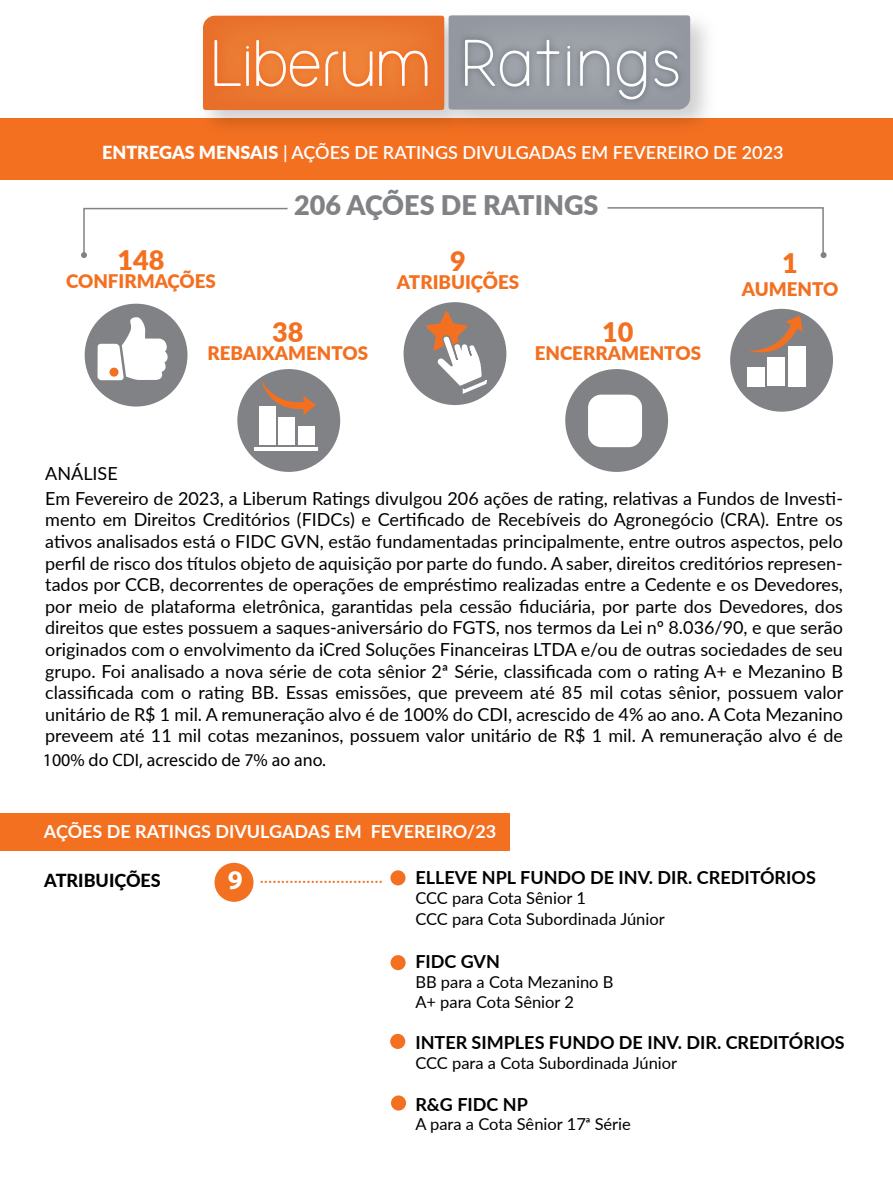
<style>
.page{position:relative;width:893px;height:1191px;background:#fff}
.page>*{position:absolute;margin:0;border:0;box-sizing:border-box;transform-origin:0 0}
.t1{font:900 27px "Lato";color:#808285}
.t2{font:900 27px "Lato";color:#f37021}
.t3{font:700 27px "Myriad Pro";color:#fff}
.t4{font:900 18.75px "Lato";color:#f37021}
.t5{font:18px/21.6px "Lato";color:#000;text-align:justify}
.t6{font:700 18px "Lato";color:#000}
.t7{font:600 18px "Lato";color:#fff}
.t8{font:700 18px "Lato";color:#fff}
.t9{font:18px "Lato";color:#f37021}
.t10{font:18px "Myriad Pro";color:#000}
.t11{font:800 18px "Lato";color:#000}
.t12{font:16.5px/21.6px "Lato";color:#000}
.s1{font-weight:900}
</style>
<div class="page">
<div style="left:0;top:119px;width:892px;height:61px;background:#f37021"></div>
<img style="left:191px;top:110px;width:245px;height:17px">
<img style="left:436px;top:18px;width:287px;height:109px">
<svg style="left:203px;top:15px;width:487px;height:95px"></svg>
<svg style="left:607px;top:207px;width:219px;height:51px"></svg>
<svg style="left:81px;top:207px;width:207px;height:51px"></svg>
<div style="left:1px;top:813px;width:509px;height:37px;background:#f37021"></div>
<div style="left:214px;top:863px;width:40px;height:39px;background:#f37021;border-radius:50%"></div>
<div style="left:390px;top:870px;width:16px;height:15px;background:#f37021;border-radius:50%"></div>
<div style="left:85px;top:304px;width:102px;height:102px;background:#808285;border-radius:50%"></div>
<div style="left:237px;top:369px;width:103px;height:103px;background:#808285;border-radius:50%"></div>
<div style="left:404px;top:302px;width:102px;height:103px;background:#808285;border-radius:50%"></div>
<div style="left:565px;top:369px;width:103px;height:103px;background:#808285;border-radius:50%"></div>
<svg style="left:97px;top:317px;width:71px;height:63px"></svg>
<div style="left:259px;top:406px;width:16px;height:39px;background:#fff"></div>
<div style="left:278px;top:417px;width:17px;height:28px;background:#fff"></div>
<div style="left:298px;top:426px;width:17px;height:19px;background:#fff"></div>
<hr style="left:255px;top:447px;width:63px;height:3px;background:#fff">
<svg style="left:261px;top:380px;width:55px;height:35px"></svg>
<svg style="left:426px;top:311px;width:62px;height:94px"></svg>
<div style="left:110px;top:368px;width:8px;height:9px;background:#f37021;border-radius:50%"></div>
<div style="left:588px;top:395px;width:54px;height:52px;background:#fff;border-radius:13px"></div>
<div style="left:391px;top:955px;width:15px;height:15px;background:#f37021;border-radius:50%"></div>
<div style="left:390px;top:1033px;width:15px;height:16px;background:#f37021;border-radius:50%"></div>
<div style="left:391px;top:1095px;width:15px;height:15px;background:#f37021;border-radius:50%"></div>
<div style="left:730px;top:309px;width:103px;height:103px;background:#808285;border-radius:50%"></div>
<div style="left:788px;top:346px;width:18px;height:40px;background:#fff"></div>
<div style="left:768px;top:357px;width:17px;height:29px;background:#fff"></div>
<div style="left:747px;top:367px;width:17px;height:19px;background:#fff"></div>
<svg style="left:747px;top:315px;width:56px;height:38px"></svg>
<p class="t7" style="left:102px;top:139px;width:683px"><span class="s1">ENTREGAS MENSAIS</span> | AÇÕES DE RATINGS DIVULGADAS EM FEVEREIRO DE 2023</p>
<h1 class="t1" style="left:294px;top:185px;width:306px">206 AÇÕES DE RATINGS</h1>
<h1 class="t2" style="left:118px;top:240px;width:48px">148</h1>
<p class="t4" style="left:66px;top:267px;width:151px">CONFIRMAÇÕES</p>
<h1 class="t2" style="left:272px;top:312px;width:33px">38</h1>
<p class="t4" style="left:207px;top:339px;width:162px">REBAIXAMENTOS</p>
<h1 class="t2" style="left:450px;top:240px;width:17px">9</h1>
<p class="t4" style="left:397px;top:268px;width:124px">ATRIBUIÇÕES</p>
<h1 class="t2" style="left:602px;top:311px;width:33px">10</h1>
<p class="t4" style="left:535px;top:339px;width:168px">ENCERRAMENTOS</p>
<p class="t5" style="left:45px;top:462px;width:74px">ANÁLISE</p>
<h1 class="t2" style="left:782px;top:243px;width:17px">1</h1>
<p class="t4" style="left:742px;top:275px;width:98px">AUMENTO</p>
<p class="t5" style="left:45px;top:486px;width:800px">Em Fevereiro de 2023, a Liberum Ratings divulgou 206 ações de rating, relativas a Fundos de Investi&shy;mento em Direitos Creditórios (FIDCs) e Certificado de Recebíveis do Agronegócio (CRA). Entre os ativos analisados está o FIDC GVN, estão fundamentadas principalmente, entre outros aspectos, pelo perfil de risco dos títulos objeto de aquisição por parte do fundo. A saber, direitos creditórios represen&shy;tados por CCB, decorrentes de operações de empréstimo realizadas entre a Cedente e os Devedores, por meio de plataforma eletrônica, garantidas pela cessão fiduciária, por parte dos Devedores, dos direitos que estes possuem a saques-aniversário do FGTS, nos termos da Lei nº 8.036/90, e que serão originados com o envolvimento da iCred Soluções Financeiras LTDA e/ou de outras sociedades de seu grupo. Foi analisado a nova série de cota sênior 2ª Série, classificada com o rating A+ e Mezanino B classificada com o rating BB. Essas emissões, que preveem até 85 mil cotas sênior, possuem valor unitário de R$ 1 mil. A remuneração alvo é de 100% do CDI, acrescido de 4% ao ano. A Cota Mezanino preveem até 11 mil cotas mezaninos, possuem valor unitário de R$ 1 mil. A remuneração alvo é de</p>
<p class="t10" style="left:43px;top:749px;width:285px">100% do CDI, acrescido de 7% ao ano.</p>
<p class="t8" style="left:44px;top:818px;width:454px">AÇÕES DE RATINGS DIVULGADAS EM FEVEREIRO/23</p>
<p class="t11" style="left:44px;top:867px;width:118px">ATRIBUIÇÕES</p>
<h1 class="t3" style="left:228px;top:862px;width:16px">9</h1>
<p class="t6" style="left:415px;top:864px;width:402px">ELLEVE NPL FUNDO DE INV. DIR. CREDITÓRIOS</p>
<p class="t12" style="left:415px;top:886px;width:251px">CCC para Cota Sênior 1<br>CCC para Cota Subordinada Júnior</p>
<p class="t6" style="left:415px;top:948px;width:86px">FIDC GVN</p>
<p class="t12" style="left:415px;top:971px;width:200px;line-height:19.8px">BB para a Cota Mezanino B<br>A+ para Cota Sênior 2</p>
<p class="t6" style="left:415px;top:1029px;width:431px">INTER SIMPLES FUNDO DE INV. DIR. CREDITÓRIOS</p>
<p class="t12" style="left:415px;top:1051px;width:263px">CCC para a Cota Subordinada Júnior</p>
<p class="t6" style="left:415px;top:1090px;width:114px">R&amp;G FIDC NP</p>
<p class="t12" style="left:415px;top:1113px;width:217px">A para a Cota Sênior 17a Série</p>
<p class="t9" style="left:260px;top:863px;width:125px">.............................</p>
</div>
